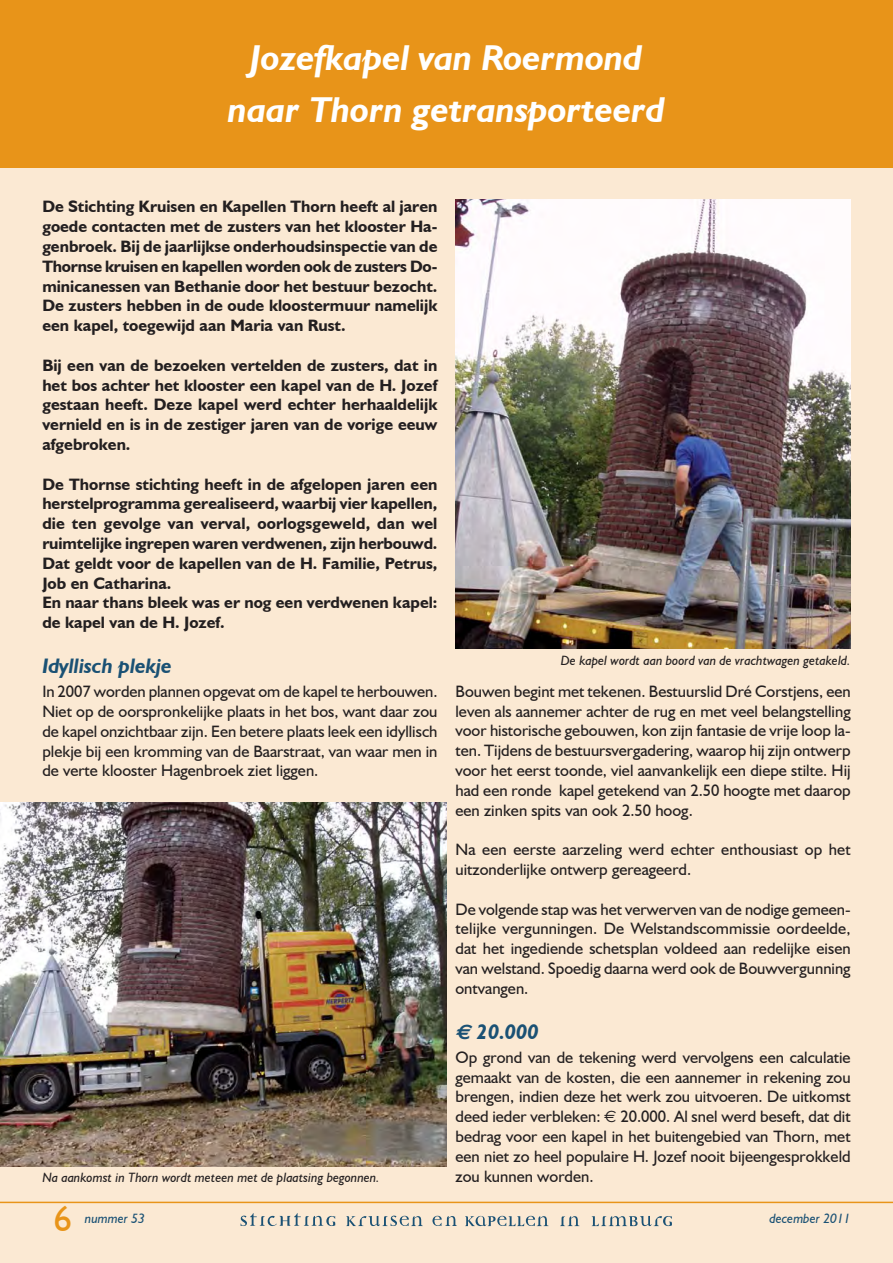
<style>
.page{position:relative;width:893px;height:1263px;background:#fff}
.page>*{position:absolute;margin:0;border:0;box-sizing:border-box;transform-origin:0 0}
.t1{font:italic 700 36px/51.6px "Humanist 521 BT";color:#fff;text-align:center}
.t2{font:36px "Humanist 521 BT";color:#e89419}
.t3{font:italic 700 21px "Humanist 521 BT";color:#1a5174}
.t4{font:16.5px/19.8px "Humanist 521 BT";color:#231f20;text-align:justify}
.t5{font:700 16.5px/19.8px "Humanist 521 BT";color:#231f20;text-align:justify}
.t6{font:italic 13.5px "Humanist 521 BT";color:#231f20}
.t7{font:italic 13.5px "Humanist 521 BT";color:#1a5174}
.s1{font-family:"Euro Sans"}
</style>
<div class="page">
<div style="left:0;top:0;width:892px;height:1263px;background:#fbe9d3"></div>
<hr style="left:0;top:1202px;width:892px;height:1px;background:#e89419">
<svg style="left:346px;top:1216px;width:77px;height:10px"></svg>
<svg style="left:432px;top:1216px;width:25px;height:10px"></svg>
<svg style="left:240px;top:1213px;width:95px;height:13px"></svg>
<svg style="left:465px;top:1216px;width:83px;height:10px"></svg>
<svg style="left:560px;top:1216px;width:19px;height:10px"></svg>
<svg style="left:591px;top:1216px;width:81px;height:10px"></svg>
<div style="left:0;top:0;width:892px;height:168px;background:#e89419"></div>
<img style="left:455px;top:200px;width:395px;height:449px">
<img style="left:0;top:803px;width:446px;height:363px">
<h1 class="t1" style="left:228px;top:31px;width:438px">Jozefkapel van Roermond naar Thorn getransporteerd</h1>
<p class="t5" style="left:42px;top:196px;width:396px">De Stichting Kruisen en Kapellen Thorn heeft al jaren goede contacten met de zusters van het klooster Ha&shy;genbroek. Bij de jaarlijkse onderhoudsinspectie van de Thornse kruisen en kapellen worden ook de zusters Do&shy;minicanessen van Bethanie door het bestuur bezocht.<br>De zusters hebben in de oude kloostermuur namelijk een kapel, toegewijd aan Maria van Rust.</p>
<p class="t5" style="left:42px;top:355px;width:396px">Bij een van de bezoeken vertelden de zusters, dat in het bos achter het klooster een kapel van de H. Jozef gestaan heeft. Deze kapel werd echter herhaaldelijk vernield en is in de zestiger jaren van de vorige eeuw afgebroken.</p>
<p class="t5" style="left:42px;top:474px;width:396px;text-align:left">De Thornse stichting heeft in de afgelopen jaren een herstelprogramma gerealiseerd, waarbij vier kapellen, die ten gevolge van verval, oorlogsgeweld, dan wel ruimtelijke ingrepen waren verdwenen, zijn herbouwd.<br>Dat geldt voor de kapellen van de H. Familie, Petrus, Job en Catharina.<br>En naar thans bleek was er nog een verdwenen kapel: de kapel van de H. Jozef.</p>
<p class="t3" style="left:42px;top:653px;width:131px">Idyllisch plekje</p>
<p class="t4" style="left:42px;top:681px;width:397px">In 2007 worden plannen opgevat om de kapel te herbouwen.<br>Niet op de oorspronkelijke plaats in het bos, want daar zou de kapel onzichtbaar zijn. Een betere plaats leek een idyllisch plekje bij een kromming van de Baarstraat, van waar men in de verte klooster Hagenbroek ziet liggen.</p>
<p class="t4" style="left:455px;top:681px;width:397px">Bouwen begint met tekenen. Bestuurslid Dré Corstjens, een leven als aannemer achter de rug en met veel belangstelling voor historische gebouwen, kon zijn fantasie de vrije loop la&shy;ten. Tijdens de bestuursvergadering, waarop hij zijn ontwerp voor het eerst toonde, viel aanvankelijk een diepe stilte. Hij had een ronde kapel getekend van 2.50 hoogte met daarop een zinken spits van ook 2.50 hoog.</p>
<p class="t4" style="left:455px;top:839px;width:397px">Na een eerste aarzeling werd echter enthousiast op het uitzonderlijke ontwerp gereageerd.</p>
<p class="t4" style="left:455px;top:899px;width:397px">De volgende stap was het verwerven van de nodige gemeen&shy;telijke vergunningen. De Welstandscommissie oordeelde, dat het ingediende schetsplan voldeed aan redelijke eisen van welstand. Spoedig daarna werd ook de Bouwvergunning ontvangen.</p>
<p class="t3" style="left:455px;top:1019px;width:85px"><span class="s1">€</span> 20.000</p>
<p class="t4" style="left:455px;top:1047px;width:396px">Op grond van de tekening werd vervolgens een calculatie gemaakt van de kosten, die een aannemer in rekening zou brengen, indien deze het werk zou uitvoeren. De uitkomst deed ieder verbleken: <span class="s1">€</span> 20.000. Al snel werd beseft, dat dit bedrag voor een kapel in het buitengebied van Thorn, met een niet zo heel populaire H. Jozef nooit bijeengesprokkeld zou kunnen worden.</p>
<p class="t6" style="left:561px;top:652px;width:291px">De kapel wordt aan boord van de vrachtwagen getakeld.</p>
<p class="t6" style="left:42px;top:1169px;width:339px">Na aankomst in Thorn wordt meteen met de plaatsing begonnen.</p>
<h1 class="t2" style="left:54px;top:1197px;width:20px">6</h1>
<p class="t7" style="left:85px;top:1210px;width:62px">nummer 53</p>
<p class="t7" style="left:769px;top:1210px;width:83px">december 2011</p>
</div>
